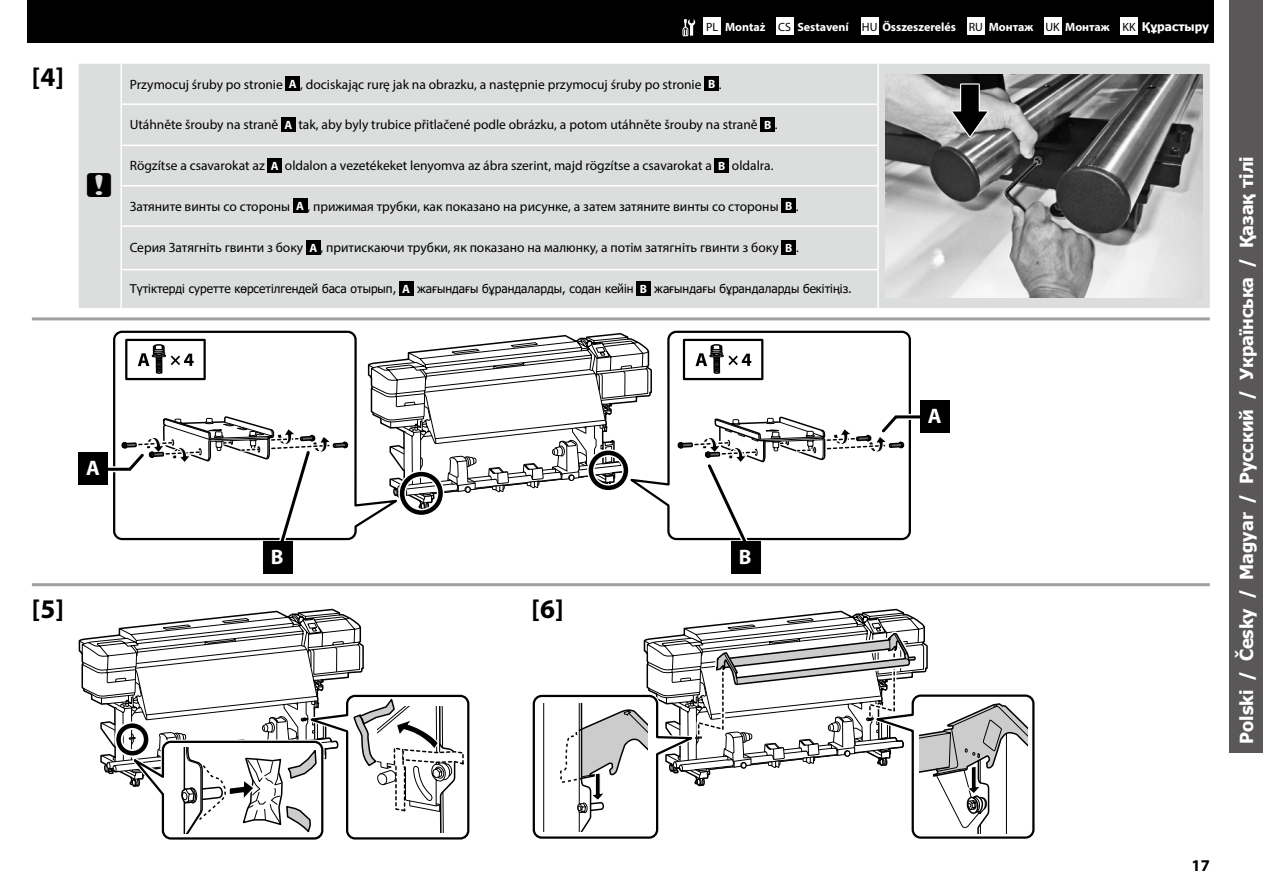
<style>
.page{position:relative;width:1263px;height:893px;background:#fff}
.page>*{position:absolute;margin:0;border:0;box-sizing:border-box;transform-origin:0 0}
.t1{font:33px "TP Publication Group Icons 3 AA";color:#000}
.t2{font:700 27px "Myriad Pro";color:#000}
.t3{font:700 21px "Myriad Pro";color:#fff}
.t4{font:700 18px "Tahoma";color:#fff}
.t5{font:700 16.5px "Myriad Pro";color:#000}
.t6{font:13.5px "Myriad Pro";color:#000}
.t7{font:12px "Tahoma";color:#000}
.t8{font:700 12px "Myriad Pro";color:#fff}
.s1{font-weight:400;color:#000}
.s2{font-family:"Tahoma"}
.s3{font-weight:700;font-size:12px;color:#fff}
.s4{font-family:"Myriad Pro";font-weight:700;color:#fff}
</style>
<div class="page">
<div style="left:1229px;top:0;width:34px;height:753px;background:#595757"></div>
<div style="left:28px;top:0;width:1186px;height:43px;background:#000"></div>
<svg style="left:415px;top:333px;width:199px;height:174px"></svg>
<div style="left:587px;top:449px;width:43px;height:43px;border:8px solid #fff;border-radius:50%"></div>
<div style="left:589px;top:451px;width:39px;height:39px;border:4px solid #000;border-radius:50%"></div>
<div style="left:398px;top:470px;width:46px;height:46px;border:8px solid #fff;border-radius:50%"></div>
<div style="left:400px;top:472px;width:43px;height:43px;border:4px solid #000;border-radius:50%"></div>
<svg style="left:405px;top:351px;width:10px;height:164px"></svg>
<svg style="left:349px;top:330px;width:56px;height:210px"></svg>
<svg style="left:614px;top:333px;width:9px;height:158px"></svg>
<svg style="left:623px;top:330px;width:288px;height:211px"></svg>
<div style="left:683px;top:339px;width:80px;height:41px;background:#fff;border:2px solid #000"></div>
<svg style="left:677px;top:343px;width:243px;height:231px"></svg>
<div style="left:920px;top:400px;width:29px;height:33px;background:#000"></div>
<svg style="left:108px;top:330px;width:241px;height:244px"></svg>
<div style="left:79px;top:452px;width:29px;height:33px;background:#000"></div>
<svg style="left:79px;top:609px;width:391px;height:231px"></svg>
<svg style="left:532px;top:609px;width:503px;height:230px"></svg>
<div style="left:79px;top:64px;width:1131px;height:244px;background:#dcdddd"></div>
<hr style="left:120px;top:185px;width:759px;height:2px;background:#fff">
<hr style="left:120px;top:225px;width:759px;height:2px;background:#fff">
<hr style="left:120px;top:269px;width:759px;height:1px;background:#fff">
<hr style="left:120px;top:64px;width:2px;height:39px;background:#fff">
<hr style="left:877px;top:64px;width:2px;height:39px;background:#fff">
<hr style="left:877px;top:105px;width:2px;height:40px;background:#fff">
<hr style="left:877px;top:146px;width:2px;height:39px;background:#fff">
<hr style="left:877px;top:187px;width:2px;height:38px;background:#fff">
<hr style="left:877px;top:227px;width:2px;height:42px;background:#fff">
<hr style="left:877px;top:270px;width:2px;height:38px;background:#fff">
<hr style="left:120px;top:103px;width:759px;height:2px;background:#fff">
<hr style="left:120px;top:105px;width:2px;height:40px;background:#fff">
<hr style="left:120px;top:145px;width:759px;height:1px;background:#fff">
<hr style="left:120px;top:146px;width:2px;height:39px;background:#fff">
<hr style="left:120px;top:187px;width:2px;height:38px;background:#fff">
<hr style="left:120px;top:227px;width:2px;height:42px;background:#fff">
<hr style="left:120px;top:270px;width:2px;height:38px;background:#fff">
<div style="left:286px;top:77px;width:14px;height:14px;background:#000"></div>
<div style="left:704px;top:77px;width:15px;height:14px;background:#000"></div>
<img style="left:886px;top:74px;width:316px;height:223px">
<svg style="left:948px;top:82px;width:44px;height:58px;background:#6c6c6c"></svg>
<div style="left:281px;top:118px;width:15px;height:14px;background:#000"></div>
<div style="left:760px;top:118px;width:15px;height:14px;background:#000"></div>
<div style="left:268px;top:158px;width:14px;height:15px;background:#000"></div>
<div style="left:715px;top:158px;width:14px;height:15px;background:#000"></div>
<div style="left:293px;top:199px;width:14px;height:14px;background:#000"></div>
<div style="left:781px;top:199px;width:15px;height:14px;background:#000"></div>
<div style="left:306px;top:241px;width:15px;height:14px;background:#000"></div>
<div style="left:782px;top:241px;width:14px;height:14px;background:#000"></div>
<div style="left:399px;top:282px;width:14px;height:14px;background:#000"></div>
<div style="left:636px;top:282px;width:14px;height:14px;background:#000"></div>
<div style="left:683px;top:28px;width:5px;height:8px;border:1px solid #fff"></div>
<svg style="left:684px;top:19px;width:11px;height:17px"></svg>
<div style="left:704px;top:17px;width:17px;height:17px;background:#fff"></div>
<div style="left:1044px;top:17px;width:17px;height:17px;background:#fff"></div>
<div style="left:1120px;top:17px;width:17px;height:17px;background:#fff"></div>
<div style="left:776px;top:17px;width:17px;height:17px;background:#fff"></div>
<div style="left:861px;top:17px;width:17px;height:17px;background:#fff"></div>
<div style="left:967px;top:17px;width:17px;height:17px;background:#fff"></div>
<hr style="left:32px;top:317px;width:1178px;height:3px;background:#9fa0a0">
<hr style="left:32px;top:583px;width:1178px;height:3px;background:#9fa0a0">
<h2 class="t2" style="left:32px;top:60px;width:33px">[4]</h2>
<h1 class="t1" style="left:87px;top:164px;width:27px">c</h1>
<p class="t8" style="left:706px;top:19px;width:504px"><span class="s1">PL</span> Montaż <span class="s1">CS</span> Sestavení <span class="s1">HU</span> Összeszerelés <span class="s1">RU</span> Монтаж <span class="s1">UK</span> Монтаж <span class="s1">KK</span> <span class="s2">Құрастыру</span></p>
<p class="t6" style="left:130px;top:76px;width:593px">Przymocuj śruby po stronie <span class="s3">A</span> , dociskając rurę jak na obrazku, a następnie przymocuj śruby po stronie <span class="s3">B</span> .</p>
<p class="t6" style="left:130px;top:116px;width:649px">Utáhněte šrouby na straně <span class="s3">A</span> tak, aby byly trubice přitlačené podle obrázku, a potom utáhněte šrouby na straně <span class="s3">B</span> .</p>
<p class="t6" style="left:130px;top:157px;width:645px">Rögzítse a csavarokat az <span class="s3">A</span> oldalon a vezetékeket lenyomva az ábra szerint, majd rögzítse a csavarokat a <span class="s3">B</span> oldalra.</p>
<p class="t6" style="left:130px;top:198px;width:670px">Затяните винты со стороны <span class="s3">A</span> , прижимая трубки, как показано на рисунке, а затем затяните винты со стороны <span class="s3">B</span> .</p>
<p class="t6" style="left:130px;top:240px;width:671px">Серия Затягніть гвинти з боку <span class="s3">A</span> , притискаючи трубки, як показано на малюнку, а потім затягніть гвинти з боку <span class="s3">B</span> .</p>
<p class="t7" style="left:130px;top:281px;width:724px">Түтіктерді суретте көрсетілгендей баса отырып, <span class="s4">A</span> жағындағы бұрандаларды, содан кейін <span class="s4">B</span> жағындағы бұрандаларды бекітіңіз.</p>
<h3 class="t3" style="left:86px;top:454px;width:15px">A</h3>
<h3 class="t3" style="left:271px;top:543px;width:14px">B</h3>
<h3 class="t3" style="left:739px;top:543px;width:14px">B</h3>
<h3 class="t3" style="left:928px;top:402px;width:15px">A</h3>
<h2 class="t2" style="left:32px;top:591px;width:33px">[5]</h2>
<h2 class="t2" style="left:531px;top:591px;width:33px">[6]</h2>
<h3 class="t4" style="left:1234px;top:744px;width:589px;rotate:-90deg">Polski / Česky / Magyar / Русский / Українська / Қазақ тілі</h3>
<p class="t5" style="left:1191px;top:854px;width:20px">17</p>
</div>
